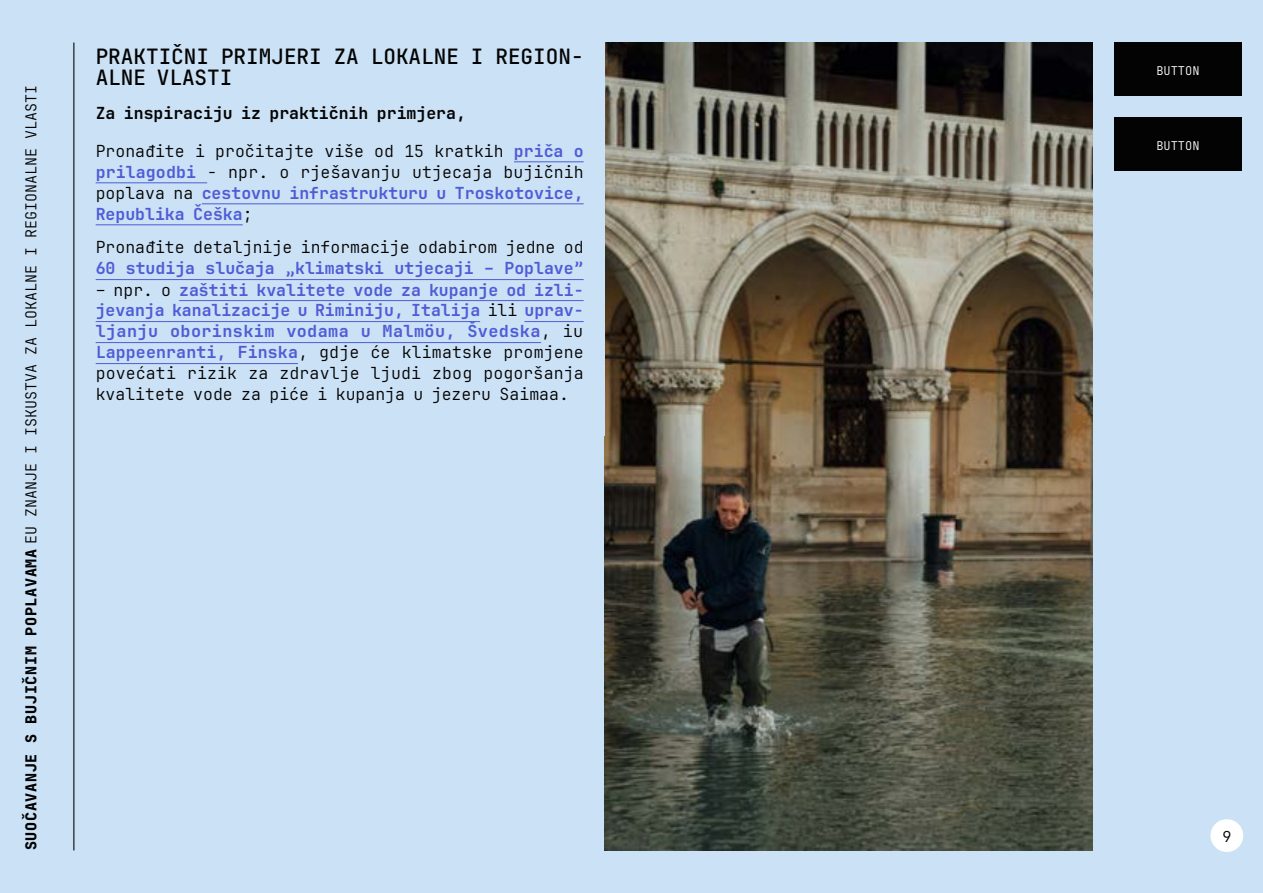
<style>
.page{position:relative;width:1263px;height:893px;background:#cbe1f5}
.page>*{position:absolute;margin:0;border:0;box-sizing:border-box;transform-origin:0 0}
.t1{font:600 21px/21px "Jet Brains Mono";color:#030303}
.t2{font:700 16.5px/21px "Jet Brains Mono";color:#4f5cd6;text-align:justify}
.t3{font:300 16.5px/21px "Jet Brains Mono";color:#030303;text-align:justify}
.t4{font:700 16.5px "Jet Brains Mono";color:#030303}
.t5{font:300 15px "Jet Brains Mono";color:#030303}
.t6{font:300 15px "Jet Brains Mono";color:#000}
.t7{font:300 12px "Jet Brains Mono";color:#fff}
.s1{font-weight:800}
.s2{font-weight:700;color:#4f5cd6}
.s3{font-weight:300;color:#030303}
</style>
<div class="page">
<img style="left:605px;top:43px;width:488px;height:807px">
<div style="left:1210px;top:819px;width:33px;height:33px;background:#fff;border-radius:50%"></div>
<div style="left:1114px;top:43px;width:128px;height:53px;background:#030303"></div>
<div style="left:1114px;top:117px;width:128px;height:53px;background:#030303"></div>
<hr style="left:514px;top:161px;width:70px;height:1px;background:#4f5cd6">
<hr style="left:96px;top:182px;width:111px;height:1px;background:#4f5cd6">
<hr style="left:202px;top:203px;width:382px;height:1px;background:#4f5cd6">
<hr style="left:96px;top:224px;width:147px;height:1px;background:#4f5cd6">
<hr style="left:96px;top:279px;width:488px;height:1px;background:#4f5cd6">
<hr style="left:179px;top:300px;width:405px;height:1px;background:#4f5cd6">
<hr style="left:96px;top:321px;width:384px;height:1px;background:#4f5cd6">
<hr style="left:524px;top:321px;width:60px;height:1px;background:#4f5cd6">
<hr style="left:96px;top:342px;width:445px;height:1px;background:#4f5cd6">
<hr style="left:96px;top:363px;width:202px;height:1px;background:#4f5cd6">
<hr style="left:73px;top:43px;width:1px;height:807px;background:#000">
<p class="t5" style="left:20px;top:850px;width:767px;rotate:-90deg"><span class="s1">SUOČAVANJE S BUJIČNIM POPLAVAMA</span> EU ZNANJE I ISKUSTVA ZA LOKALNE I REGIONALNE VLASTI</p>
<p class="t1" style="left:96px;top:46px;width:489px">PRAKTIČNI PRIMJERI ZA LOKALNE I REGION-<br>ALNE VLASTI</p>
<p class="t4" style="left:96px;top:100px;width:372px">Za inspiraciju iz praktičnih primjera,</p>
<p class="t3" style="left:96px;top:140px;width:490px">Pronađite i pročitajte više od 15 kratkih <span class="s2">priča o prilagodbi</span> - npr. o rješavanju utjecaja bujičnih poplava na <span class="s2">cestovnu infrastrukturu u Troskotovice, Republika Češka</span>;</p>
<p class="t3" style="left:96px;top:237px;width:489px">Pronađite detaljnije informacije odabirom jedne od</p>
<p class="t2" style="left:96px;top:258px;width:489px">60 studija slučaja „klimatski utjecaji – Poplave”</p>
<p class="t2" style="left:96px;top:279px;width:490px"><span class="s3">– npr. o</span> zaštiti kvalitete vode za kupanje od izli&shy;jevanja kanalizacije u Riminiju, Italija <span class="s3">ili</span> uprav&shy;ljanju oborinskim vodama u Malmöu, Švedska<span class="s3">, iu </span>Lappeenranti, Finska<span class="s3">, gdje će klimatske promjene povećati rizik za zdravlje ljudi zbog pogoršanja kvalitete vode za piće i kupanja u jezeru Saimaa.</span></p>
<p class="t7" style="left:1156px;top:62px;width:45px">BUTTON</p>
<p class="t7" style="left:1156px;top:136px;width:45px">BUTTON</p>
<p class="t6" style="left:1222px;top:825px;width:10px">9</p>
</div>
